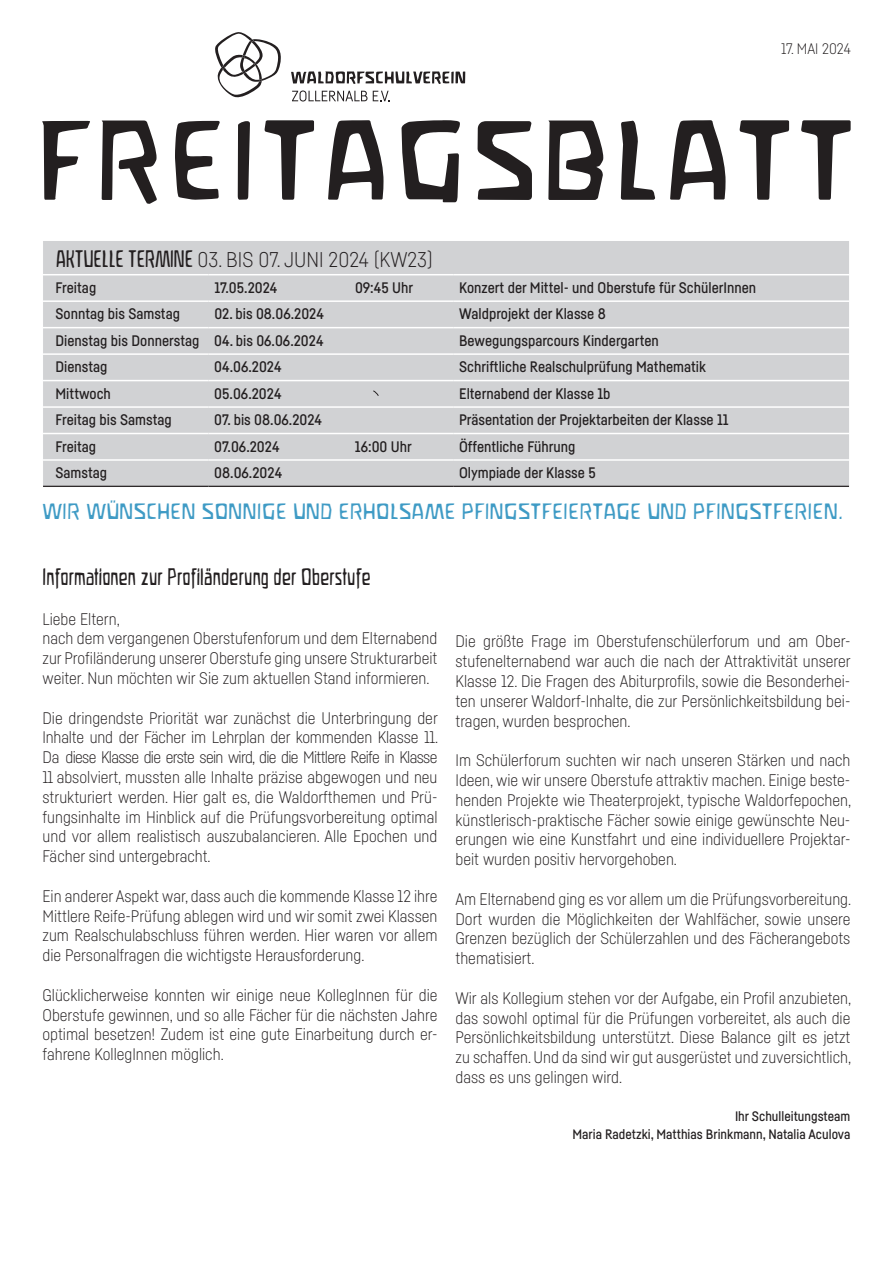
<style>
.page{position:relative;width:893px;height:1263px;background:#fff}
.page>*{position:absolute;margin:0;border:0;box-sizing:border-box;transform-origin:0 0}
.t1{font:21px "Waldorfschmal";letter-spacing:.01em;color:#231f20}
.t2{font:300 21px "Fabrikat";color:#231f20}
.t3{font:19.5px "Waldorfschriftlight";color:#3f9bc5}
.t4{font:300 16.5px/19.8px "Fabrikat";color:#231f20;text-align:justify}
.t5{font:500 15px "Fabrikat";color:#231f20}
.t6{font:300 15px "Fabrikat";color:#231f20}
.t7{font:500 13.5px/18px "Fabrikat";color:#231f20;text-align:right}
.s1{font-family:"Waldorfschmal";font-weight:400}
</style>
<div class="page">
<div style="left:44px;top:242px;width:804px;height:244px;background:#d1d2d4"></div>
<hr style="left:43px;top:274px;width:165px;height:1px;background:#fff">
<hr style="left:208px;top:274px;width:141px;height:1px;background:#fff">
<hr style="left:349px;top:274px;width:104px;height:1px;background:#fff">
<hr style="left:453px;top:274px;width:396px;height:1px;background:#fff">
<hr style="left:43px;top:300px;width:165px;height:2px;background:#fff">
<hr style="left:208px;top:300px;width:141px;height:2px;background:#fff">
<hr style="left:349px;top:300px;width:104px;height:2px;background:#fff">
<hr style="left:453px;top:300px;width:396px;height:2px;background:#fff">
<hr style="left:43px;top:327px;width:165px;height:1px;background:#fff">
<hr style="left:208px;top:327px;width:141px;height:1px;background:#fff">
<hr style="left:349px;top:327px;width:104px;height:1px;background:#fff">
<hr style="left:453px;top:327px;width:396px;height:1px;background:#fff">
<hr style="left:43px;top:353px;width:165px;height:2px;background:#fff">
<hr style="left:208px;top:353px;width:141px;height:2px;background:#fff">
<hr style="left:349px;top:353px;width:104px;height:2px;background:#fff">
<hr style="left:453px;top:353px;width:396px;height:2px;background:#fff">
<hr style="left:43px;top:380px;width:165px;height:1px;background:#fff">
<hr style="left:208px;top:380px;width:141px;height:1px;background:#fff">
<hr style="left:349px;top:380px;width:104px;height:1px;background:#fff">
<hr style="left:453px;top:380px;width:396px;height:1px;background:#fff">
<hr style="left:43px;top:406px;width:165px;height:2px;background:#fff">
<hr style="left:208px;top:406px;width:141px;height:2px;background:#fff">
<hr style="left:349px;top:406px;width:104px;height:2px;background:#fff">
<hr style="left:453px;top:406px;width:396px;height:2px;background:#fff">
<hr style="left:43px;top:433px;width:165px;height:1px;background:#fff">
<hr style="left:208px;top:433px;width:141px;height:1px;background:#fff">
<hr style="left:349px;top:433px;width:104px;height:1px;background:#fff">
<hr style="left:453px;top:433px;width:396px;height:1px;background:#fff">
<hr style="left:43px;top:459px;width:165px;height:2px;background:#fff">
<hr style="left:208px;top:459px;width:141px;height:2px;background:#fff">
<hr style="left:349px;top:459px;width:104px;height:2px;background:#fff">
<hr style="left:453px;top:459px;width:396px;height:2px;background:#fff">
<div style="left:42px;top:240px;width:808px;height:248px;border:1px solid #fff"></div>
<svg style="left:215px;top:32px;width:66px;height:66px"></svg>
<svg style="left:291px;top:71px;width:174px;height:13px"></svg>
<svg style="left:292px;top:90px;width:75px;height:12px"></svg>
<svg style="left:373px;top:91px;width:17px;height:10px"></svg>
<svg style="left:42px;top:120px;width:809px;height:84px"></svg>
<svg style="left:373px;top:390px;width:6px;height:6px"></svg>
<p class="t6" style="left:781px;top:40px;width:71px">17. MAI 2024</p>
<p class="t2" style="left:56px;top:247px;width:378px"><span class="s1">AKTUELLE TERMINE</span> 03. BIS 07. JUNI 2024 (KW23)</p>
<p class="t5" style="left:56px;top:278px;width:42px">Freitag</p>
<p class="t5" style="left:214px;top:278px;width:65px">17.05.2024</p>
<p class="t5" style="left:355px;top:278px;width:60px">09:45 Uhr</p>
<p class="t5" style="left:459px;top:278px;width:299px">Konzert der Mittel- und Oberstufe für SchülerInnen</p>
<p class="t5" style="left:56px;top:305px;width:126px">Sonntag bis Samstag</p>
<p class="t5" style="left:214px;top:305px;width:111px">02. bis 08.06.2024</p>
<p class="t5" style="left:459px;top:305px;width:148px">Waldprojekt der Klasse 8</p>
<p class="t5" style="left:56px;top:331px;width:270px">Dienstag bis Donnerstag 04. bis 06.06.2024</p>
<p class="t5" style="left:459px;top:331px;width:201px">Bewegungsparcours Kindergarten</p>
<p class="t5" style="left:55px;top:358px;width:54px">Dienstag</p>
<p class="t5" style="left:214px;top:358px;width:69px">04.06.2024</p>
<p class="t5" style="left:459px;top:358px;width:248px">Schriftliche Realschulprüfung Mathematik</p>
<p class="t5" style="left:55px;top:384px;width:57px">Mittwoch</p>
<p class="t5" style="left:214px;top:384px;width:69px">05.06.2024</p>
<p class="t5" style="left:459px;top:384px;width:153px">Elternabend der Klasse 1b</p>
<p class="t5" style="left:55px;top:411px;width:118px">Freitag bis Samstag</p>
<p class="t5" style="left:214px;top:411px;width:109px">07. bis 08.06.2024</p>
<p class="t5" style="left:459px;top:411px;width:271px">Präsentation der Projektarbeiten der Klasse 11</p>
<p class="t5" style="left:55px;top:437px;width:42px">Freitag</p>
<p class="t5" style="left:214px;top:437px;width:67px">07.06.2024</p>
<p class="t5" style="left:355px;top:437px;width:58px">16:00 Uhr</p>
<p class="t5" style="left:459px;top:437px;width:118px">Öffentliche Führung</p>
<p class="t5" style="left:55px;top:463px;width:53px">Samstag</p>
<p class="t5" style="left:214px;top:464px;width:69px">08.06.2024</p>
<p class="t5" style="left:459px;top:463px;width:138px">Olympiade der Klasse 5</p>
<p class="t3" style="left:42px;top:500px;width:802px">WIR WÜNSCHEN SONNIGE UND ERHOLSAME PFINGSTFEIERTAGE UND PFINGSTFERIEN.</p>
<p class="t1" style="left:43px;top:564px;width:330px">Informationen zur Profiländerung der Oberstufe</p>
<p class="t4" style="left:43px;top:608px;width:396px;text-align:left">Liebe Eltern,<br>nach dem vergangenen Oberstufenforum und dem Elternabend zur Profiländerung unserer Oberstufe ging unsere Strukturarbeit weiter. Nun möchten wir Sie zum aktuellen Stand informieren.</p>
<p class="t4" style="left:43px;top:707px;width:397px">Die dringendste Priorität war zunächst die Unterbringung der Inhalte und der Fächer im Lehrplan der kommenden Klasse 11.<br>Da diese Klasse die erste sein wird, die die Mittlere Reife in Klasse 11 absolviert, mussten alle Inhalte präzise abgewogen und neu strukturiert werden. Hier galt es, die Waldorfthemen und Prü&shy;fungsinhalte im Hinblick auf die Prüfungsvorbereitung optimal und vor allem realistisch auszubalancieren. Alle Epochen und Fächer sind untergebracht.</p>
<p class="t4" style="left:43px;top:886px;width:396px">Ein anderer Aspekt war, dass auch die kommende Klasse 12 ihre Mittlere Reife-Prüfung ablegen wird und wir somit zwei Klassen zum Realschulabschluss führen werden. Hier waren vor allem die Personalfragen die wichtigste Herausforderung.</p>
<p class="t4" style="left:43px;top:985px;width:396px">Glücklicherweise konnten wir einige neue KollegInnen für die Oberstufe gewinnen, und so alle Fächer für die nächsten Jahre optimal besetzen! Zudem ist eine gute Einarbeitung durch er&shy;fahrene KollegInnen möglich.</p>
<p class="t4" style="left:455px;top:631px;width:397px">Die größte Frage im Oberstufenschülerforum und am Ober&shy;stufenelternabend war auch die nach der Attraktivität unserer Klasse 12. Die Fragen des Abiturprofils, sowie die Besonderhei&shy;ten unserer Waldorf-Inhalte, die zur Persönlichkeitsbildung bei&shy;tragen, wurden besprochen.</p>
<p class="t4" style="left:455px;top:750px;width:397px">Im Schülerforum suchten wir nach unseren Stärken und nach Ideen, wie wir unsere Oberstufe attraktiv machen. Einige beste&shy;henden Projekte wie Theaterprojekt, typische Waldorfepochen, künstlerisch-praktische Fächer sowie einige gewünschte Neu&shy;erungen wie eine Kunstfahrt und eine individuellere Projektar&shy;beit wurden positiv hervorgehoben.</p>
<p class="t4" style="left:455px;top:888px;width:397px">Am Elternabend ging es vor allem um die Prüfungsvorbereitung.<br>Dort wurden die Möglichkeiten der Wahlfächer, sowie unsere Grenzen bezüglich der Schülerzahlen und des Fächerangebots thematisiert.</p>
<p class="t4" style="left:455px;top:987px;width:397px">Wir als Kollegium stehen vor der Aufgabe, ein Profil anzubieten, das sowohl optimal für die Prüfungen vorbereitet, als auch die Persönlichkeitsbildung unterstützt. Diese Balance gilt es jetzt zu schaffen. Und da sind wir gut ausgerüstet und zuversichtlich, dass es uns gelingen wird.</p>
<p class="t7" style="left:572px;top:1106px;width:280px">Ihr Schulleitungsteam<br>Maria Radetzki, Matthias Brinkmann, Natalia Aculova</p>
</div>
